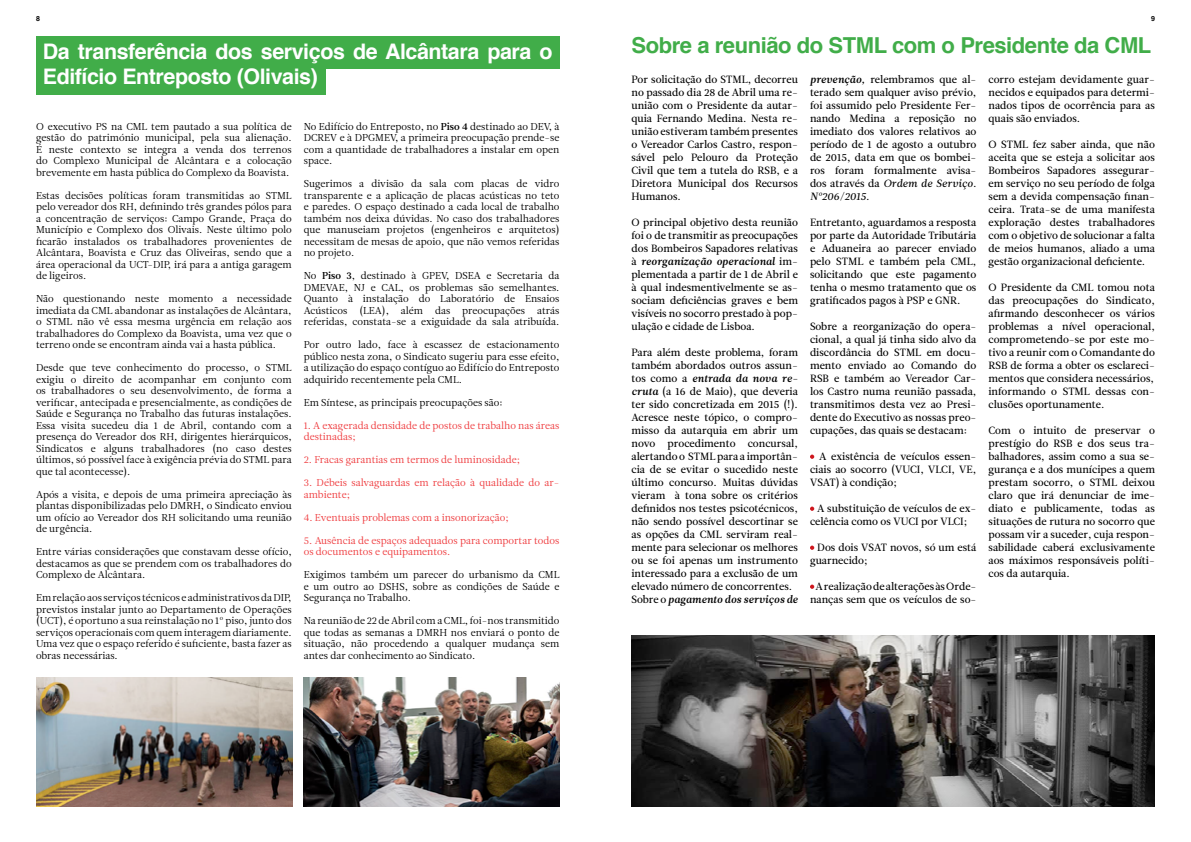
<style>
.page{position:relative;width:1191px;height:842px;background:#fff}
.page>*{position:absolute;margin:0;border:0;box-sizing:border-box;transform-origin:0 0}
.t1{font:700 22px "Helvetica";letter-spacing:-.02em;color:#41ad49}
.t2{font:700 21.4px/25.7px "Helvetica";letter-spacing:-.02em;color:#fff}
.t3{font:10.5px/13px "Leitura News Roman 2";color:#000;text-align:justify}
.t4{font:10.5px "Leitura News Italic 3";color:#000}
.t5{font:10.5px/13px "Leitura News Italic 2";color:#000}
.t6{font:10px/11.5px "Leitura News Roman 1";color:#000;text-align:justify}
.t7{font:10px/11.5px "Leitura News Roman 1";color:#ef3b3e}
.t8{font:700 7px "Helvetica";color:#000}
.s1{font-family:"Leitura News Italic 3"}
.s2{font-family:"Leitura News Roman 2"}
.s3{font-family:"Leitura News Roman 3"}
</style>
<div class="page">
<div style="left:36px;top:36px;width:523px;height:59px;background:#41ad49"></div>
<svg style="left:810px;top:455px;width:4px;height:4px"></svg>
<svg style="left:810px;top:507px;width:4px;height:4px"></svg>
<svg style="left:810px;top:546px;width:4px;height:4px"></svg>
<svg style="left:810px;top:585px;width:4px;height:4px"></svg>
<img style="left:631px;top:635px;width:524px;height:171px">
<div style="left:326px;top:69px;width:252px;height:34px;background:#fff"></div>
<img style="left:36px;top:677px;width:256px;height:129px">
<img style="left:304px;top:677px;width:256px;height:129px">
<p class="t8" style="left:36px;top:13px;width:5px">8</p>
<p class="t8" style="left:1151px;top:13px;width:5px">9</p>
<h1 class="t1" style="left:631px;top:27px;width:521px">Sobre a reunião do STML com o Presidente da CML</h1>
<h2 class="t2" style="left:43px;top:39px;width:511px">Da transferência dos serviços de Alcântara para o<br>Edifício Entreposto (Olivais)</h2>
<p class="t3" style="left:810px;top:73px;width:168px"><span class="s1">prevenção,</span> relembramos que al&shy;terado sem qualquer aviso prévio, foi assumido pelo Presidente Fer&shy;nando Medina a reposição no imediato dos valores relativos ao período de 1 de agosto a outubro de 2015, data em que os bombei&shy;ros foram formalmente avisa-</p>
<p class="t5" style="left:810px;top:177px;width:168px"><span class="s2">dos através da</span> Ordem de Serviço.<br>Nº206/2015.</p>
<p class="t3" style="left:810px;top:216px;width:168px">Entretanto, aguardamos a resposta por parte da Autoridade Tributária e Aduaneira ao parecer enviado pelo STML e também pela CML, solicitando que este pagamento tenha o mesmo tratamento que os gratificados pagos à PSP e GNR.</p>
<p class="t3" style="left:810px;top:320px;width:168px">Sobre a reorganização do opera&shy;cional, a qual já tinha sido alvo da discordância do STML em docu&shy;mento enviado ao Comando do RSB e também ao Vereador Car&shy;los Castro numa reunião passada, transmitimos desta vez ao Presi&shy;dente do Executivo as nossas preo&shy;cupações, das quais se destacam:</p>
<p class="t3" style="left:810px;top:450px;width:168px;text-indent:9px">A existência de veículos essen&shy;ciais ao socorro (VUCI, VLCI, VE, VSAT) à condição;</p>
<p class="t3" style="left:810px;top:502px;width:168px;text-indent:7px">A substituição de veículos de ex&shy;celência como os VUCI por VLCI;</p>
<p class="t3" style="left:810px;top:541px;width:168px;text-indent:7px">Dos dois VSAT novos, só um está guarnecido;</p>
<p class="t3" style="left:810px;top:580px;width:168px;text-align:center">A realização de alterações às Orde&shy;nanças sem que os veículos de so-</p>
<p class="t3" style="left:988px;top:73px;width:168px">corro estejam devidamente guar&shy;necidos e equipados para determi&shy;nados tipos de ocorrência para as quais são enviados.</p>
<p class="t3" style="left:988px;top:138px;width:168px">O STML fez saber ainda, que não aceita que se esteja a solicitar aos Bombeiros Sapadores assegurar&shy;em serviço no seu período de folga sem a devida compensação finan&shy;ceira. Trata-se de uma manifesta exploração destes trabalhadores com o objetivo de solucionar a falta de meios humanos, aliado a uma gestão organizacional deficiente.</p>
<p class="t3" style="left:988px;top:281px;width:168px">O Presidente da CML tomou nota das preocupações do Sindicato, afirmando desconhecer os vários problemas a nível operacional, comprometendo-se por este mo&shy;tivo a reunir com o Comandante do RSB de forma a obter os esclareci&shy;mentos que considera necessários, informando o STML dessas con&shy;clusões oportunamente.</p>
<p class="t3" style="left:988px;top:424px;width:168px">Com o intuito de preservar o prestígio do RSB e dos seus tra&shy;balhadores, assim como a sua se&shy;gurança e a dos munícipes a quem prestam socorro, o STML deixou claro que irá denunciar de ime&shy;diato e publicamente, todas as situações de rutura no socorro que possam vir a suceder, cuja respon&shy;sabilidade caberá exclusivamente aos máximos responsáveis políti&shy;cos da autarquia.</p>
<p class="t3" style="left:631px;top:73px;width:168px">Por solicitação do STML, decorreu no passado dia 28 de Abril uma re&shy;união com o Presidente da autar&shy;quia Fernando Medina. Nesta re&shy;união estiveram também presentes o Vereador Carlos Castro, respon&shy;sável pelo Pelouro da Proteção Civil que tem a tutela do RSB, e a Diretora Municipal dos Recursos Humanos.</p>
<p class="t3" style="left:631px;top:216px;width:168px">O principal objetivo desta reunião foi o de transmitir as preocupações dos Bombeiros Sapadores relativas</p>
<p class="t4" style="left:631px;top:255px;width:168px"><span class="s2">à</span> reorganização operacional <span class="s2">im-</span></p>
<p class="t3" style="left:631px;top:268px;width:168px">plementada a partir de 1 de Abril e à qual indesmentivelmente se as&shy;sociam deficiências graves e bem visíveis no socorro prestado à pop&shy;ulação e cidade de Lisboa.</p>
<p class="t3" style="left:631px;top:346px;width:168px">Para além deste problema, foram também abordados outros assun-</p>
<p class="t4" style="left:631px;top:372px;width:168px"><span class="s2">tos como a</span> entrada da nova re-</p>
<p class="t3" style="left:631px;top:385px;width:168px"><span class="s1">cruta</span> (a 16 de Maio), que deveria ter sido concretizada em 2015 (!).<br>Acresce neste tópico, o compro&shy;misso da autarquia em abrir um novo procedimento concursal, alertando o STML para a importân&shy;cia de se evitar o sucedido neste último concurso. Muitas dúvidas vieram à tona sobre os critérios definidos nos testes psicotécnicos, não sendo possível descortinar se as opções da CML serviram real&shy;mente para selecionar os melhores ou se foi apenas um instrumento interessado para a exclusão de um elevado número de concorrentes.</p>
<p class="t4" style="left:631px;top:593px;width:168px"><span class="s2">Sobre o</span> pagamento dos serviços de</p>
<p class="t6" style="left:36px;top:121px;width:257px">O executivo PS na CML tem pautado a sua política de gestão do património municipal, pela sua alienação.<br>É neste contexto se integra a venda dos terrenos do Complexo Municipal de Alcântara e a colocação brevemente em hasta pública do Complexo da Boavista.</p>
<p class="t6" style="left:36px;top:190px;width:257px">Estas decisões políticas foram transmitidas ao STML pelo vereador dos RH, definindo três grandes pólos para a concentração de serviços: Campo Grande, Praça do Município e Complexo dos Olivais. Neste último polo ficarão instalados os trabalhadores provenientes de Alcântara, Boavista e Cruz das Oliveiras, sendo que a área operacional da UCT-DIP, irá para a antiga garagem de ligeiros.</p>
<p class="t6" style="left:36px;top:293px;width:257px">Não questionando neste momento a necessidade imediata da CML abandonar as instalações de Alcântara, o STML não vê essa mesma urgência em relação aos trabalhadores do Complexo da Boavista, uma vez que o terreno onde se encontram ainda vai a hasta pública.</p>
<p class="t6" style="left:36px;top:362px;width:257px">Desde que teve conhecimento do processo, o STML exigiu o direito de acompanhar em conjunto com os trabalhadores o seu desenvolvimento, de forma a verificar, antecipada e presencialmente, as condições de Saúde e Segurança no Trabalho das futuras instalações.<br>Essa visita sucedeu dia 1 de Abril, contando com a presença do Vereador dos RH, dirigentes hierárquicos, Sindicatos e alguns trabalhadores (no caso destes últimos, só possível face à exigência prévia do STML para que tal acontecesse).</p>
<p class="t6" style="left:36px;top:489px;width:257px">Após a visita, e depois de uma primeira apreciação às plantas disponibilizadas pelo DMRH, o Sindicato enviou um ofício ao Vereador dos RH solicitando uma reunião de urgência.</p>
<p class="t6" style="left:36px;top:546px;width:257px">Entre várias considerações que constavam desse ofício, destacamos as que se prendem com os trabalhadores do Complexo de Alcântara.</p>
<p class="t6" style="left:36px;top:592px;width:257px">Em relação aos serviços técnicos e administrativos da DIP, previstos instalar junto ao Departamento de Operações (UCT), é oportuno a sua reinstalação no 1º piso, junto dos serviços operacionais com quem interagem diariamente.<br>Uma vez que o espaço referido é suficiente, basta fazer as obras necessárias.</p>
<p class="t6" style="left:304px;top:121px;width:257px">No Edifício do Entreposto, no <span class="s3">Piso 4</span> destinado ao DEV, à DCREV e à DPGMEV, a primeira preocupação prende-se com a quantidade de trabalhadores a instalar em open space.</p>
<p class="t6" style="left:304px;top:178px;width:257px">Sugerimos a divisão da sala com placas de vidro transparente e a aplicação de placas acústicas no teto e paredes. O espaço destinado a cada local de trabalho também nos deixa dúvidas. No caso dos trabalhadores que manuseiam projetos (engenheiros e arquitetos) necessitam de mesas de apoio, que não vemos referidas no projeto.</p>
<p class="t6" style="left:304px;top:270px;width:257px">No <span class="s3">Piso 3</span>, destinado à GPEV, DSEA e Secretaria da DMEVAE, NJ e CAL, os problemas são semelhantes.<br>Quanto à instalação do Laboratório de Ensaios Acústicos (LEA), além das preocupações atrás referidas, constata-se a exiguidade da sala atribuída.</p>
<p class="t6" style="left:304px;top:339px;width:257px">Por outro lado, face à escassez de estacionamento público nesta zona, o Sindicato sugeriu para esse efeito, a utilização do espaço contíguo ao Edifício do Entreposto adquirido recentemente pela CML.</p>
<p class="t6" style="left:304px;top:397px;width:200px">Em Síntese, as principais preocupações são:</p>
<p class="t7" style="left:304px;top:420px;width:257px">1. A exagerada densidade de postos de trabalho nas áreas destinadas;</p>
<p class="t7" style="left:304px;top:454px;width:218px">2. Fracas garantias em termos de luminosidade;</p>
<p class="t7" style="left:304px;top:477px;width:257px">3. Débeis salvaguardas em relação à qualidade do ar&shy;ambiente;</p>
<p class="t7" style="left:304px;top:512px;width:206px">4. Eventuais problemas com a insonorização;</p>
<p class="t7" style="left:304px;top:535px;width:257px">5. Ausência de espaços adequados para comportar todos os documentos e equipamentos.</p>
<p class="t6" style="left:304px;top:569px;width:257px">Exigimos também um parecer do urbanismo da CML e um outro ao DSHS, sobre as condições de Saúde e Segurança no Trabalho.</p>
<p class="t6" style="left:304px;top:615px;width:257px">Na reunião de 22 de Abril com a CML, foi-nos transmitido que todas as semanas a DMRH nos enviará o ponto de situação, não procedendo a qualquer mudança sem antes dar conhecimento ao Sindicato.</p>
</div>
